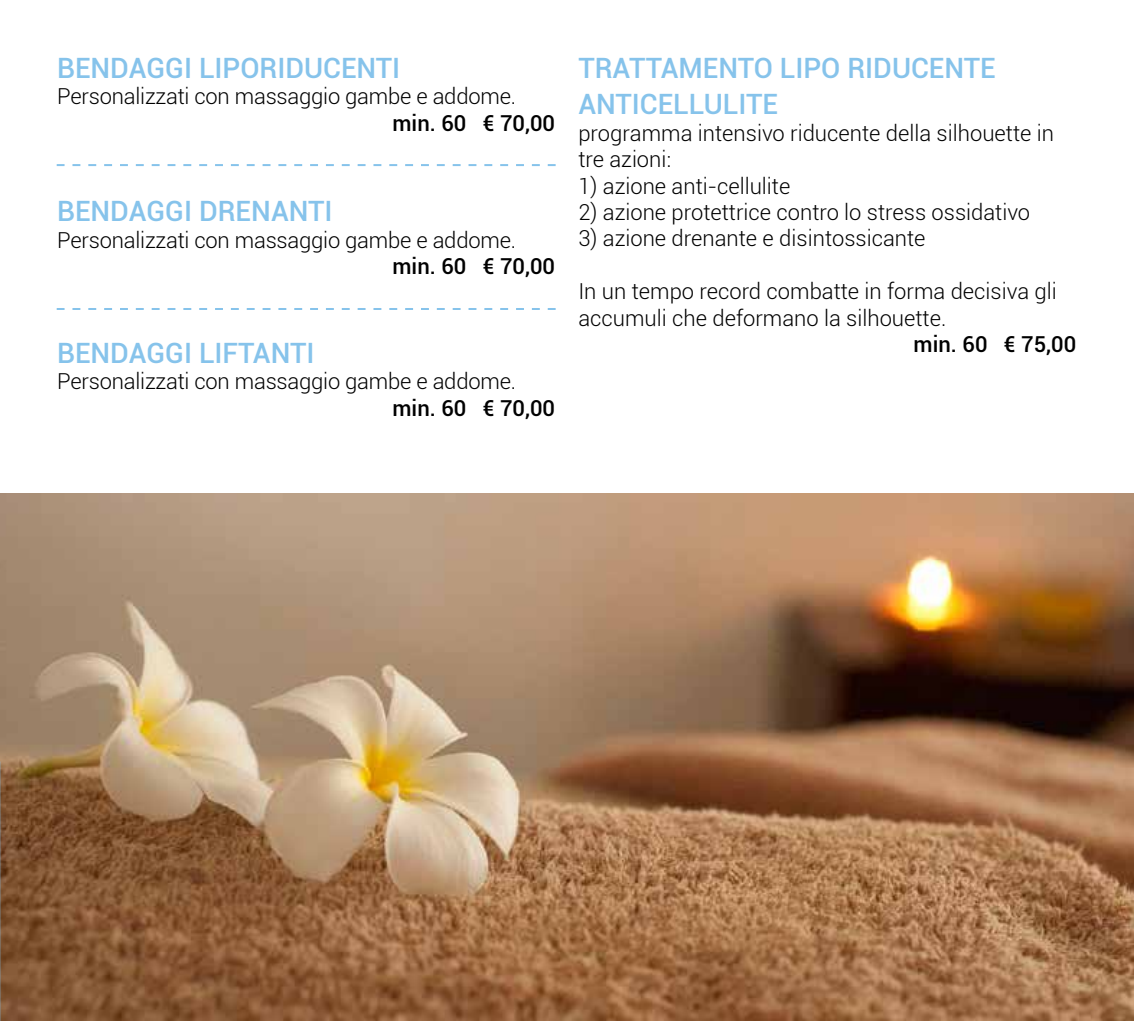
<style>
.page{position:relative;width:1134px;height:1021px;background:#fff}
.page>*{position:absolute;margin:0;border:0;box-sizing:border-box;transform-origin:0 0}
.t1{font:500 28px/36px "Roboto";color:#86c3eb}
.t2{font:300 22px/26.4px "Roboto";color:#000}
.t3{font:500 22px "Roboto";color:#000}
</style>
<div class="page">
<img style="left:0;top:493px;width:1134px;height:527px">
<svg style="left:57px;top:308px;width:499px;height:2px"></svg>
<svg style="left:57px;top:164px;width:499px;height:2px"></svg>
<p class="t1" style="left:57px;top:49px;width:345px">BENDAGGI LIPORIDUCENTI</p>
<p class="t2" style="left:57px;top:82px;width:460px">Personalizzati con massaggio gambe e addome.</p>
<p class="t3" style="left:392px;top:107px;width:164px">min. 60 € 70,00</p>
<p class="t1" style="left:57px;top:192px;width:277px">BENDAGGI DRENANTI</p>
<p class="t2" style="left:57px;top:226px;width:460px">Personalizzati con massaggio gambe e addome.</p>
<p class="t3" style="left:392px;top:251px;width:164px">min. 60 € 70,00</p>
<p class="t1" style="left:57px;top:334px;width:259px">BENDAGGI LIFTANTI</p>
<p class="t2" style="left:57px;top:368px;width:460px">Personalizzati con massaggio gambe e addome.</p>
<p class="t3" style="left:392px;top:392px;width:164px">min. 60 € 70,00</p>
<p class="t1" style="left:578px;top:49px;width:419px">TRATTAMENTO LIPO RIDUCENTE<br>ANTICELLULITE</p>
<p class="t2" style="left:578px;top:119px;width:477px">programma intensivo riducente della silhouette in tre azioni:</p>
<p class="t2" style="left:578px;top:172px;width:214px">1) azione anti-cellulite</p>
<p class="t2" style="left:578px;top:198px;width:453px">2) azione protettrice contro lo stress ossidativo</p>
<p class="t2" style="left:578px;top:224px;width:349px">3) azione drenante e disintossicante</p>
<p class="t2" style="left:578px;top:277px;width:480px">In un tempo record combatte in forma decisiva gli accumuli che deformano la silhouette.</p>
<p class="t3" style="left:914px;top:329px;width:164px">min. 60 € 75,00</p>
</div>
